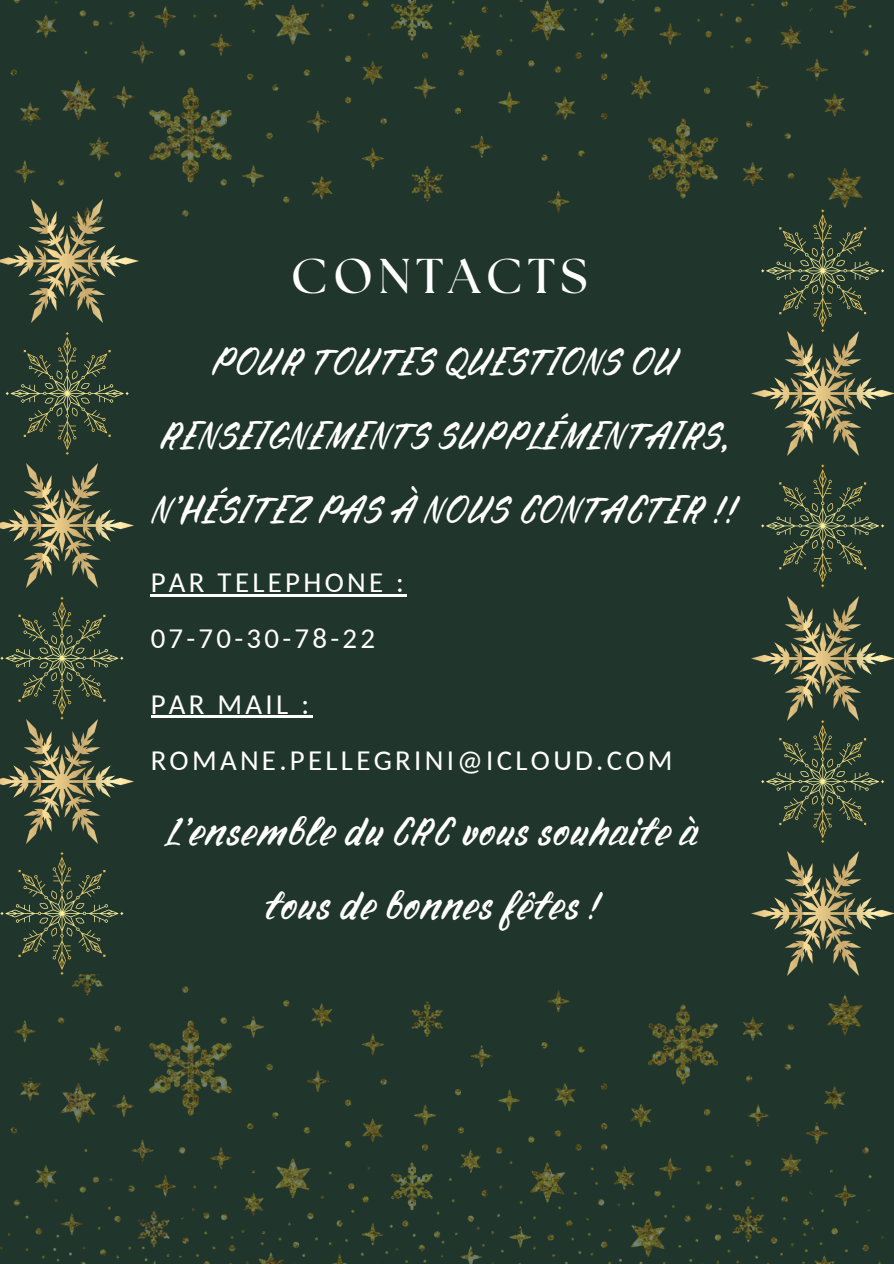
<style>
.page{position:relative;width:894px;height:1264px;background:#fff}
.page>*{position:absolute;margin:0;border:0;box-sizing:border-box;transform-origin:0 0}
.t1{font:700 48.75px "The Seasons";letter-spacing:.11em;color:#fff}
.t2{font:39px/74.2px "Rabbits Junior";color:#fff;text-align:center}
.t3{font:28.95px/56.2px "Carlito";letter-spacing:.115em;color:#fff}
</style>
<div class="page">
<div style="left:0;top:0;width:893px;height:1263px;background:#20362c"></div>
<img style="left:10px;top:0;width:862px;height:217px">
<img style="left:751px;top:851px;width:142px;height:123px">
<svg style="left:0;top:852px;width:124px;height:122px"></svg>
<img style="left:0;top:974px;width:884px;height:288px">
<svg style="left:761px;top:720px;width:123px;height:123px"></svg>
<img style="left:751px;top:596px;width:142px;height:124px">
<svg style="left:761px;top:464px;width:123px;height:123px"></svg>
<img style="left:751px;top:333px;width:142px;height:122px">
<svg style="left:760px;top:209px;width:124px;height:124px"></svg>
<img style="left:0;top:720px;width:133px;height:123px">
<svg style="left:0;top:596px;width:124px;height:124px"></svg>
<img style="left:0;top:464px;width:133px;height:123px">
<svg style="left:5px;top:332px;width:124px;height:123px"></svg>
<img style="left:0;top:199px;width:139px;height:124px">
<hr style="left:151px;top:716px;width:161px;height:2px;background:#fff">
<hr style="left:151px;top:594px;width:256px;height:2px;background:#fff">
<p class="t1" style="left:291px;top:254px;width:298px">CONTACTS</p>
<p class="t2" style="left:154px;top:328px;width:587px">POUR TOUTES QUESTIONS OU<br>RENSEIGNEMENTS SUPPLÉMENTAIRS,<br>N’HÉSITEZ PAS À NOUS CONTACTER !!</p>
<p class="t3" style="left:151px;top:556px;width:255px">PAR TELEPHONE :</p>
<p class="t3" style="left:151px;top:612px;width:226px">07-70-30-78-22</p>
<h2 class="t3" style="left:151px;top:678px;width:523px">PAR MAIL :<br>ROMANE.PELLEGRINI@ICLOUD.COM</h2>
<p class="t2" style="left:168px;top:798px;width:534px">L’ensemble du CRC vous souhaite à tous de bonnes fêtes !</p>
</div>
